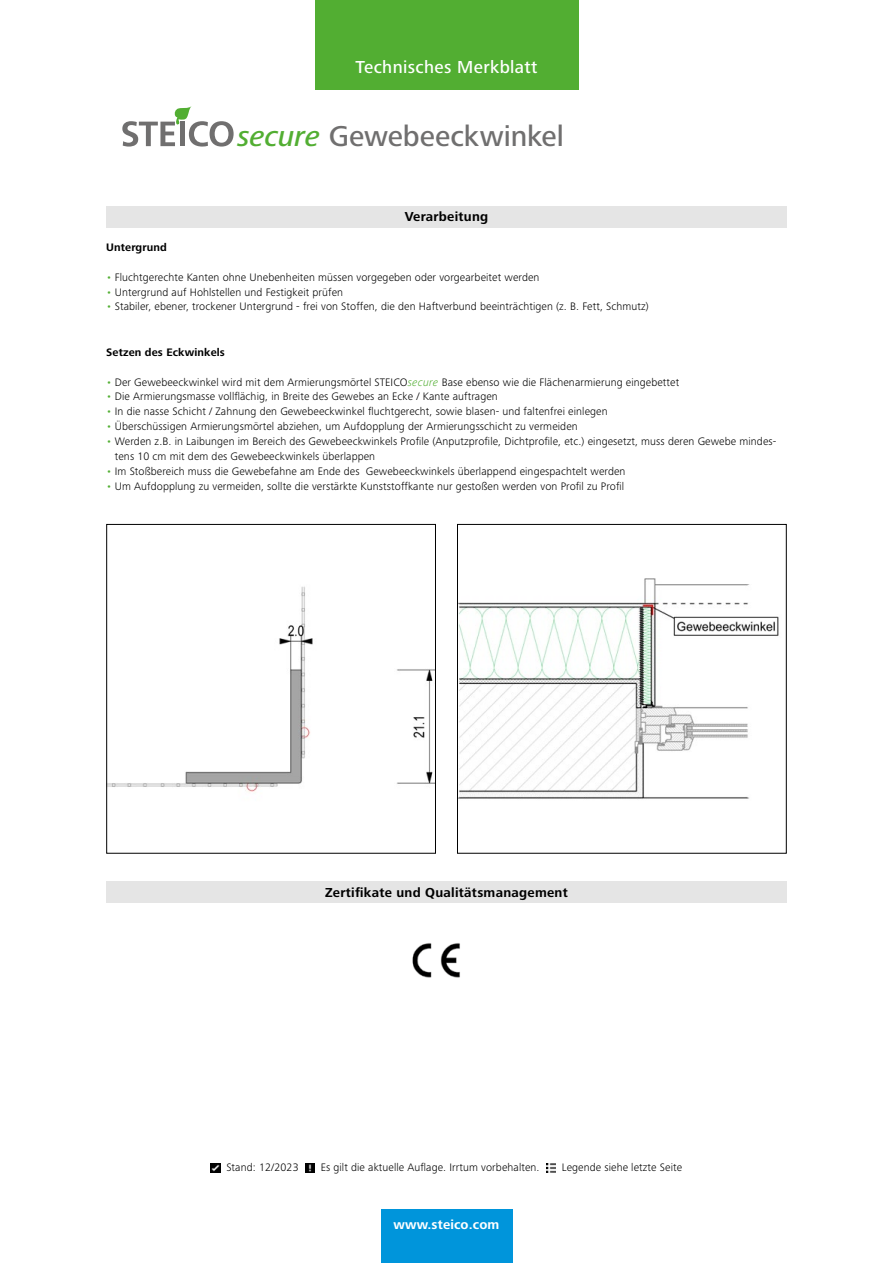
<style>
.page{position:relative;width:893px;height:1263px;background:#fff}
.page>*{position:absolute;margin:0;border:0;box-sizing:border-box;transform-origin:0 0}
.t1{font:500 29.7px "Frutiger Next LTW1 G";color:#706f6f}
.t2{font:500 18px "Frutiger Next LTW1 G";letter-spacing:.02em;color:#fff}
.t3{font:700 13.5px "Frutiger Next LTW1 G";letter-spacing:.02em;color:#000}
.t4{font:700 13.5px "Frutiger Next LTW1 G";letter-spacing:.01em;color:#fff}
.t5{font:300 11.25px/15px "Frutiger Next LTW1 G";letter-spacing:.01em;color:#000}
.t6{font:700 11.25px "Frutiger Next LTW1 G";letter-spacing:.01em;color:#000}
.s1{font-style:italic;color:#52ae32}
.s2{color:#52ae32}
</style>
<div class="page">
<svg style="left:122px;top:106px;width:112px;height:41px"></svg>
<div style="left:106px;top:206px;width:681px;height:21px;background:#e5e5e5"></div>
<img style="left:108px;top:586px;width:326px;height:206px">
<div style="left:106px;top:524px;width:330px;height:330px;border:1px solid #000"></div>
<img style="left:459px;top:578px;width:320px;height:221px">
<div style="left:457px;top:524px;width:330px;height:330px;border:1px solid #000"></div>
<div style="left:106px;top:882px;width:681px;height:21px;background:#e5e5e5"></div>
<img style="left:412px;top:943px;width:48px;height:35px">
<div style="left:315px;top:0;width:263px;height:89px;background:#52ae32"></div>
<div style="left:381px;top:1210px;width:131px;height:53px;background:#0095db"></div>
<svg style="left:211px;top:1163px;width:9px;height:9px"></svg>
<svg style="left:305px;top:1163px;width:9px;height:9px"></svg>
<svg style="left:546px;top:1163px;width:9px;height:9px"></svg>
<h2 class="t2" style="left:355px;top:56px;width:184px">Technisches Merkblatt</h2>
<h1 class="t1" style="left:237px;top:119px;width:328px"><span class="s1">secure</span> Gewebeeckwinkel</h1>
<p class="t3" style="left:405px;top:209px;width:85px">Verarbeitung</p>
<p class="t6" style="left:106px;top:240px;width:62px">Untergrund</p>
<p class="t5" style="left:106px;top:269px;width:435px"><span class="s2">•</span> Fluchtgerechte Kanten ohne Unebenheiten müssen vorgegeben oder vorgearbeitet werden</p>
<p class="t5" style="left:106px;top:284px;width:238px"><span class="s2">•</span> Untergrund auf Hohlstellen und Festigkeit prüfen</p>
<p class="t5" style="left:106px;top:299px;width:544px"><span class="s2">•</span> Stabiler, ebener, trockener Untergrund - frei von Stoffen, die den Haftverbund beeinträchtigen (z. B. Fett, Schmutz)</p>
<p class="t6" style="left:106px;top:345px;width:120px">Setzen des Eckwinkels</p>
<p class="t5" style="left:106px;top:374px;width:574px"><span class="s2">•</span> Der Gewebeeckwinkel wird mit dem Armierungsmörtel STEICO<span class="s1">secure</span> Base ebenso wie die Flächenarmierung eingebettet</p>
<p class="t5" style="left:106px;top:389px;width:393px"><span class="s2">•</span> Die Armierungsmasse vollflächig, in Breite des Gewebes an Ecke / Kante auftragen</p>
<p class="t5" style="left:106px;top:404px;width:503px"><span class="s2">•</span> In die nasse Schicht / Zahnung den Gewebeeckwinkel fluchtgerecht, sowie blasen- und faltenfrei einlegen</p>
<p class="t5" style="left:106px;top:419px;width:473px"><span class="s2">•</span> Überschüssigen Armierungsmörtel abziehen, um Aufdopplung der Armierungsschicht zu vermeiden</p>
<p class="t5" style="left:115px;top:434px;width:663px;text-indent:-9px"><span class="s2">•</span> Werden z.B. in Laibungen im Bereich des Gewebeeckwinkels Profile (Anputzprofile, Dichtprofile, etc.) eingesetzt, muss deren Gewebe mindes&shy;tens 10 cm mit dem des Gewebeeckwinkels überlappen</p>
<p class="t5" style="left:106px;top:464px;width:521px"><span class="s2">•</span> Im Stoßbereich muss die Gewebefahne am Ende des Gewebeeckwinkels überlappend eingespachtelt werden</p>
<p class="t5" style="left:106px;top:479px;width:519px"><span class="s2">•</span> Um Aufdopplung zu vermeiden, sollte die verstärkte Kunststoffkante nur gestoßen werden von Profil zu Profil</p>
<p class="t3" style="left:325px;top:884px;width:244px">Zertifikate und Qualitätsmanagement</p>
<p class="t5" style="left:226px;top:1160px;width:74px">Stand: 12/2023</p>
<p class="t5" style="left:321px;top:1160px;width:220px">Es gilt die aktuelle Auflage. Irrtum vorbehalten.</p>
<p class="t5" style="left:562px;top:1160px;width:122px">Legende siehe letzte Seite</p>
<p class="t4" style="left:394px;top:1217px;width:107px">www.steico.com</p>
</div>
